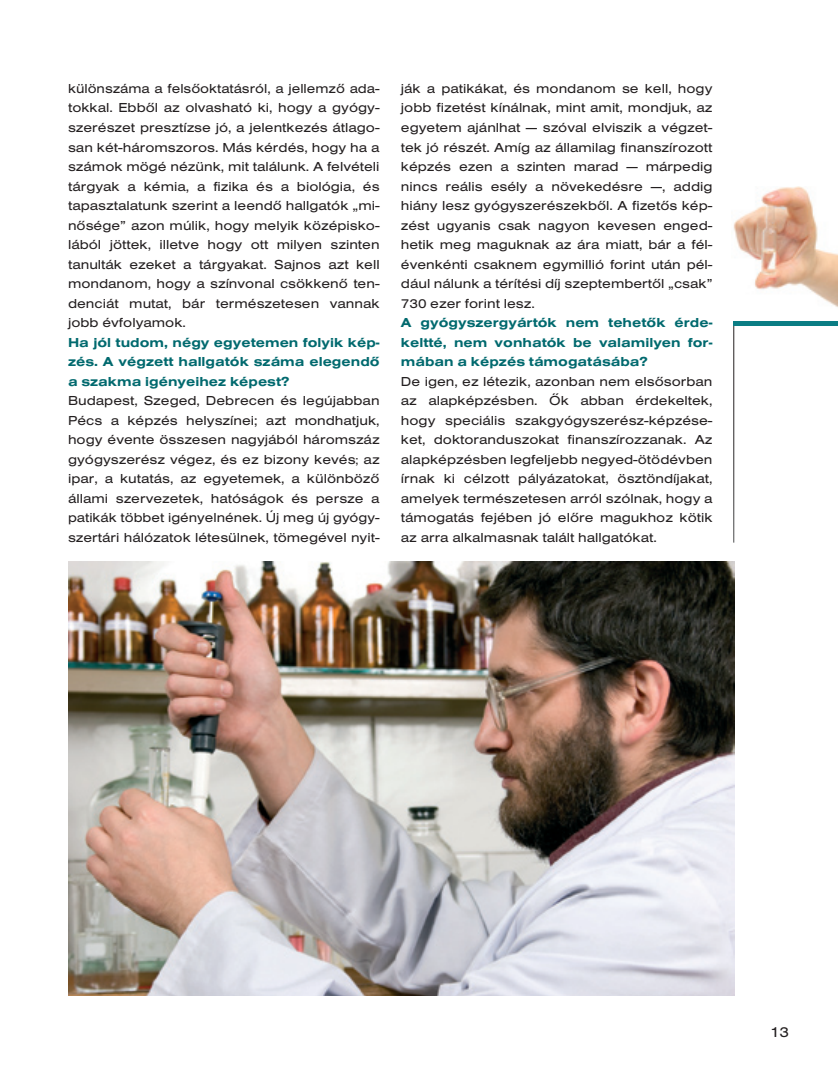
<style>
.page{position:relative;width:838px;height:1085px;background:#fff}
.page>*{position:absolute;margin:0;border:0;box-sizing:border-box;transform-origin:0 0}
.t1{font:15px "H Sans Extended";color:#231f20}
.t2{font:13.5px/19.5px "H Sans Extended";color:#231f20;text-align:justify}
.t3{font:500 13.5px/19.5px "H Sans Extended";color:#00696e;text-align:justify}
.s1{font-size:12px}
</style>
<div class="page">
<img style="left:733px;top:187px;width:105px;height:120px">
<img style="left:68px;top:561px;width:666px;height:434px">
<hr style="left:733px;top:321px;width:105px;height:4px;background:#0b7d84">
<p class="t2" style="left:68px;top:79px;width:313px">különszáma a felsôoktatásról, a jellemzô ada&shy;tokkal. Ebbôl az olvasható ki, hogy a gyógy&shy;szerészet presztízse jó, a jelentkezés átlago&shy;san két-háromszoros. Más kérdés, hogy ha a számok mögé nézünk, mit találunk. A felvételi tárgyak a kémia, a fizika és a biológia, és tapasztalatunk szerint a leendô hallgatók „mi&shy;nôsége” azon múlik, hogy melyik középisko&shy;lából jöttek, illetve hogy ott milyen szinten tanulták ezeket a tárgyakat. Sajnos azt kell mondanom, hogy a színvonal csökkenô ten&shy;denciát mutat, bár természetesen vannak jobb évfolyamok.</p>
<p class="t3" style="left:68px;top:332px;width:313px">Ha jól tudom, négy egyetemen folyik kép&shy;zés. A végzett hallgatók száma elegendô a szakma igényeihez képest?</p>
<p class="t2" style="left:68px;top:391px;width:313px">Budapest, Szeged, Debrecen és legújabban Pécs a képzés helyszínei; azt mondhatjuk, hogy évente összesen nagyjából háromszáz gyógyszerész végez, és ez bizony kevés<span class="s1">;</span> az ipar, a kutatás, az egyetemek, a különbözô állami szervezetek, hatóságok és persze a patikák többet igényelnének. Új meg új gyógy&shy;szertári hálózatok létesülnek, tömegével nyit-</p>
<p class="t2" style="left:401px;top:79px;width:313px">ják a patikákat, és mondanom se kell, hogy jobb fizetést kínálnak, mint amit, mondjuk, az egyetem ajánlhat — szóval elviszik a végzet&shy;tek jó részét. Amíg az államilag finanszírozott képzés ezen a szinten marad — márpedig nincs reális esély a növekedésre —, addig hiány lesz gyógyszerészekbôl. A fizetôs kép&shy;zést ugyanis csak nagyon kevesen enged&shy;hetik meg maguknak az ára miatt, bár a fél&shy;évenkénti csaknem egymillió forint után pél&shy;dául nálunk a térítési díj szeptembertôl „csak” 730 ezer forint lesz.</p>
<p class="t3" style="left:401px;top:312px;width:313px">A gyógyszergyártók nem tehetôk érde&shy;keltté, nem vonhatók be valamilyen for&shy;mában a képzés támogatásába?</p>
<p class="t2" style="left:401px;top:371px;width:313px">De igen, ez létezik, azonban nem elsôsorban az alapképzésben. Ôk abban érdekeltek, hogy speciális szakgyógyszerész-képzése&shy;ket, doktoranduszokat finanszírozzanak. Az alapképzésben legfeljebb negyed-ötödévben írnak ki célzott pályázatokat, ösztöndíjakat, amelyek természetesen arról szólnak, hogy a támogatás fejében jó elôre magukhoz kötik az arra alkalmasnak talált hallgatókat.</p>
<p class="t1" style="left:770px;top:1023px;width:20px">13</p>
</div>
